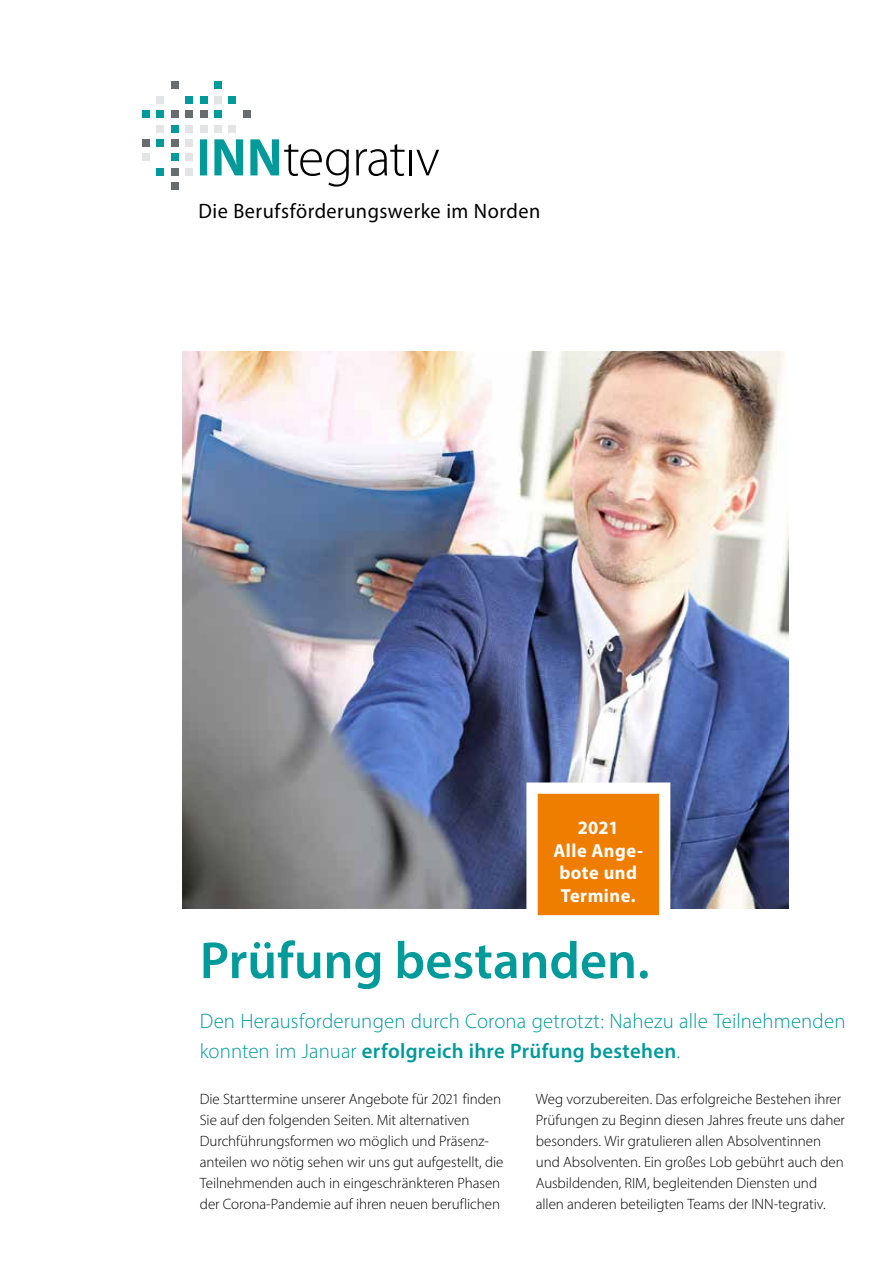
<style>
.page{position:relative;width:893px;height:1263px;background:#fff}
.page>*{position:absolute;margin:0;border:0;box-sizing:border-box;transform-origin:0 0}
.t1{font:600 52.5px "Myriad Pro";color:#009a9b}
.t2{font:300 21px/30px "Myriad Pro";letter-spacing:.005em;color:#009a9b}
.t3{font:20.85px "Myriad Pro";letter-spacing:.025em;color:#000}
.t4{font:700 18.9px/22.6px "Myriad Pro";letter-spacing:.025em;color:#fff;text-align:center}
.t5{font:300 15px/21px "Myriad Pro";letter-spacing:-.005em;color:#000}
.s1{font-weight:600}
</style>
<div class="page">
<img style="left:183px;top:351px;width:605px;height:557px">
<div style="left:142px;top:111px;width:8px;height:7px;background:#009a9b"></div>
<div style="left:142px;top:139px;width:8px;height:8px;background:#676c6e"></div>
<div style="left:142px;top:154px;width:8px;height:7px;background:#e2e4e5"></div>
<div style="left:157px;top:96px;width:7px;height:7px;background:#e2e4e5"></div>
<div style="left:157px;top:111px;width:7px;height:7px;background:#009a9b"></div>
<div style="left:157px;top:125px;width:7px;height:7px;background:#e2e4e5"></div>
<div style="left:157px;top:139px;width:7px;height:8px;background:#009a9b"></div>
<div style="left:171px;top:154px;width:7px;height:7px;background:#009a9b"></div>
<div style="left:157px;top:168px;width:7px;height:7px;background:#009a9b"></div>
<div style="left:171px;top:82px;width:7px;height:7px;background:#676c6e"></div>
<div style="left:171px;top:111px;width:7px;height:7px;background:#676c6e"></div>
<div style="left:171px;top:125px;width:7px;height:7px;background:#009a9b"></div>
<div style="left:171px;top:139px;width:7px;height:8px;background:#676c6e"></div>
<div style="left:171px;top:168px;width:7px;height:7px;background:#676c6e"></div>
<div style="left:171px;top:183px;width:7px;height:7px;background:#676c6e"></div>
<div style="left:186px;top:96px;width:7px;height:7px;background:#009a9b"></div>
<div style="left:186px;top:111px;width:7px;height:7px;background:#676c6e"></div>
<div style="left:186px;top:125px;width:7px;height:7px;background:#e2e4e5"></div>
<div style="left:186px;top:139px;width:7px;height:8px;background:#e2e4e5"></div>
<div style="left:186px;top:154px;width:7px;height:7px;background:#e2e4e5"></div>
<div style="left:186px;top:168px;width:7px;height:7px;background:#e2e4e5"></div>
<div style="left:200px;top:96px;width:7px;height:7px;background:#009a9b"></div>
<div style="left:200px;top:111px;width:7px;height:7px;background:#676c6e"></div>
<div style="left:200px;top:125px;width:7px;height:7px;background:#e2e4e5"></div>
<div style="left:214px;top:82px;width:8px;height:7px;background:#009a9b"></div>
<div style="left:214px;top:96px;width:8px;height:7px;background:#e2e4e5"></div>
<div style="left:214px;top:111px;width:8px;height:7px;background:#009a9b"></div>
<div style="left:214px;top:125px;width:8px;height:7px;background:#e2e4e5"></div>
<div style="left:229px;top:96px;width:7px;height:7px;background:#009a9b"></div>
<div style="left:229px;top:125px;width:7px;height:7px;background:#e2e4e5"></div>
<div style="left:243px;top:111px;width:7px;height:7px;background:#676c6e"></div>
<svg style="left:200px;top:139px;width:149px;height:48px"></svg>
<svg style="left:356px;top:144px;width:49px;height:32px"></svg>
<hr style="left:409px;top:150px;width:3px;height:25px;background:#000">
<svg style="left:416px;top:150px;width:23px;height:25px"></svg>
<svg style="left:521px;top:777px;width:155px;height:139px"></svg>
<h3 class="t3" style="left:199px;top:198px;width:343px">Die Berufsförderungswerke im Norden</h3>
<p class="t4" style="left:553px;top:816px;width:91px">2021<br>Alle Ange&shy;bote und<br>Termine.</p>
<h1 class="t1" style="left:200px;top:927px;width:451px">Prüfung bestanden.</h1>
<h2 class="t2" style="left:200px;top:1006px;width:647px">Den Herausforderungen durch Corona getrotzt: Nahezu alle Teilnehmenden konnten im Januar <span class="s1">erfolgreich ihre Prüfung bestehen</span>.</h2>
<p class="t5" style="left:200px;top:1088px;width:305px">Die Starttermine unserer Angebote für 2021 finden Sie auf den folgenden Seiten. Mit alternativen Durchführungsformen wo möglich und Präsenz‑ anteilen wo nötig sehen wir uns gut aufgestellt, die Teilnehmenden auch in eingeschränkteren Phasen der Corona-Pandemie auf ihren neuen beruflichen</p>
<p class="t5" style="left:536px;top:1088px;width:311px">Weg vorzubereiten. Das erfolgreiche Bestehen ihrer Prüfungen zu Beginn diesen Jahres freute uns daher besonders. Wir gratulieren allen Absolventinnen und Absolventen. Ein großes Lob gebührt auch den Ausbildenden, RIM, begleitenden Diensten und allen anderen beteiligten Teams der INN-tegrativ.</p>
</div>
